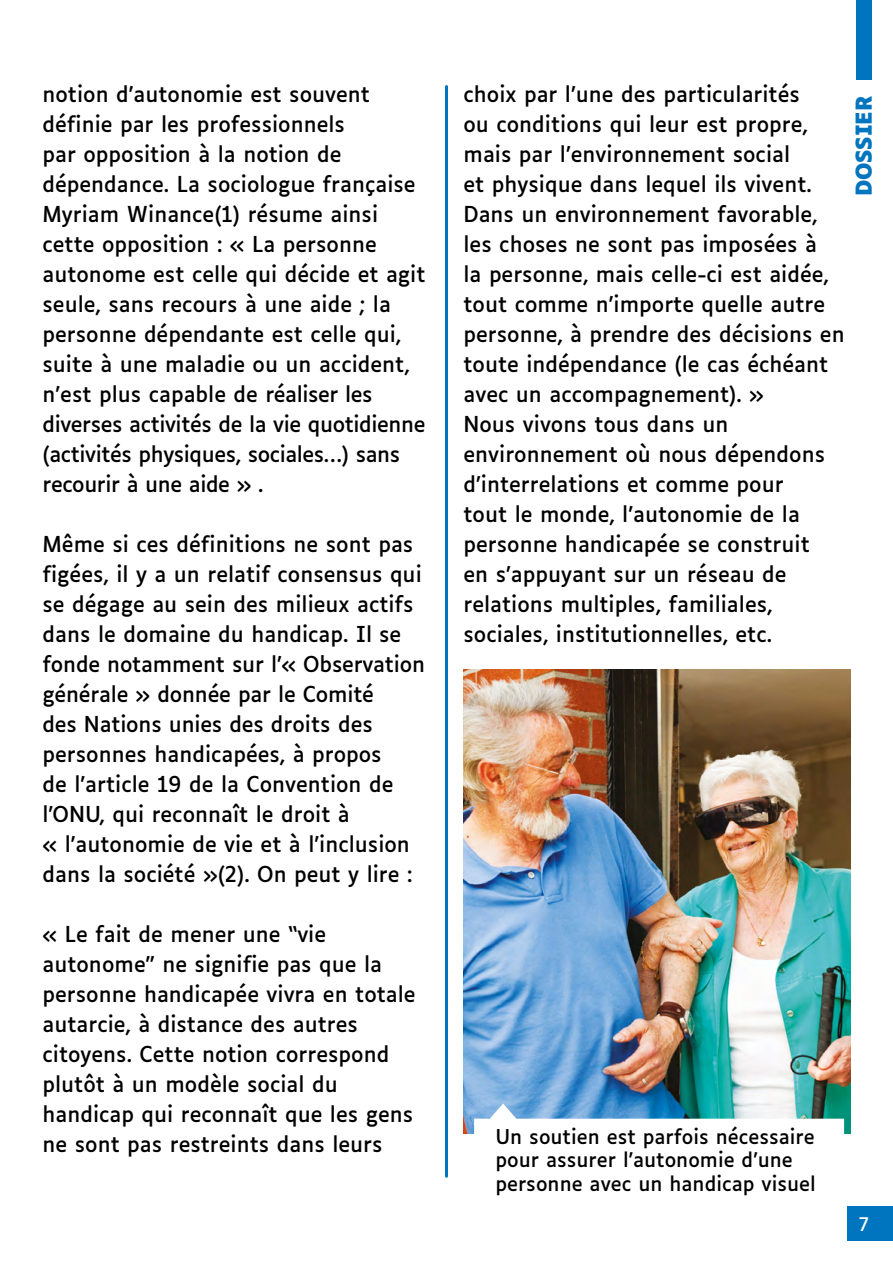
<style>
.page{position:relative;width:893px;height:1263px;background:#fff}
.page>*{position:absolute;margin:0;border:0;box-sizing:border-box;transform-origin:0 0}
.t1{font:21px/30px "Luciole";color:#000}
.t2{font:700 21px "Luciole";color:#0075bf}
.t3{font:19.5px/23.4px "Luciole";color:#000}
.t4{font:18px "Luciole";color:#fff}
</style>
<div class="page">
<hr style="left:445px;top:87px;width:3px;height:1089px;background:#0075bf">
<div style="left:856px;top:0;width:16px;height:80px;background:#0075bf"></div>
<div style="left:847px;top:1207px;width:46px;height:34px;background:#0075bf"></div>
<img style="left:463px;top:670px;width:387px;height:463px">
<svg style="left:474px;top:1103px;width:370px;height:31px"></svg>
<p class="t1" style="left:43px;top:77px;width:329px">notion d’autonomie est souvent</p>
<p class="t1" style="left:43px;top:107px;width:304px">définie par les professionnels</p>
<p class="t1" style="left:43px;top:137px;width:384px">par opposition à la notion de dépendance. La sociologue française Myriam Winance(1) résume ainsi cette opposition : « La personne autonome est celle qui décide et agit seule, sans recours à une aide ; la personne dépendante est celle qui, suite à une maladie ou un accident, n’est plus capable de réaliser les diverses activités de la vie quotidienne (activités physiques, sociales…) sans recourir à une aide » .</p>
<p class="t1" style="left:43px;top:527px;width:381px">Même si ces définitions ne sont pas figées, il y a un relatif consensus qui</p>
<p class="t1" style="left:43px;top:587px;width:384px">se dégage au sein des milieux actifs dans le domaine du handicap. Il se fonde notamment sur l’« Observation générale » donnée par le Comité<br>des Nations unies des droits des personnes handicapées, à propos<br>de l’article 19 de la Convention de l’ONU, qui reconnaît le droit à<br>« l’autonomie de vie et à l’inclusion dans la société »(2). On peut y lire :</p>
<p class="t1" style="left:43px;top:917px;width:285px">« Le fait de mener une “vie</p>
<p class="t1" style="left:43px;top:947px;width:341px">autonome” ne signifie pas que la</p>
<p class="t1" style="left:43px;top:977px;width:375px">personne handicapée vivra en totale autarcie, à distance des autres citoyens. Cette notion correspond plutôt à un modèle social du handicap qui reconnaît que les gens ne sont pas restreints dans leurs</p>
<p class="t1" style="left:463px;top:77px;width:383px">choix par l’une des particularités<br>ou conditions qui leur est propre, mais par l’environnement social<br>et physique dans lequel ils vivent.<br>Dans un environnement favorable, les choses ne sont pas imposées à<br>la personne, mais celle-ci est aidée, tout comme n’importe quelle autre personne, à prendre des décisions en toute indépendance (le cas échéant avec un accompagnement). »<br>Nous vivons tous dans un environnement où nous dépendons d’interrelations et comme pour<br>tout le monde, l’autonomie de la personne handicapée se construit<br>en s’appuyant sur un réseau de relations multiples, familiales, sociales, institutionnelles, etc.</p>
<p class="t2" style="left:852px;top:196px;width:102px;rotate:-90deg">DOSSIER</p>
<p class="t3" style="left:495px;top:1123px;width:322px">Un soutien est parfois nécessaire pour assurer l’autonomie d’une personne avec un handicap visuel</p>
<p class="t4" style="left:859px;top:1207px;width:11px">7</p>
</div>
